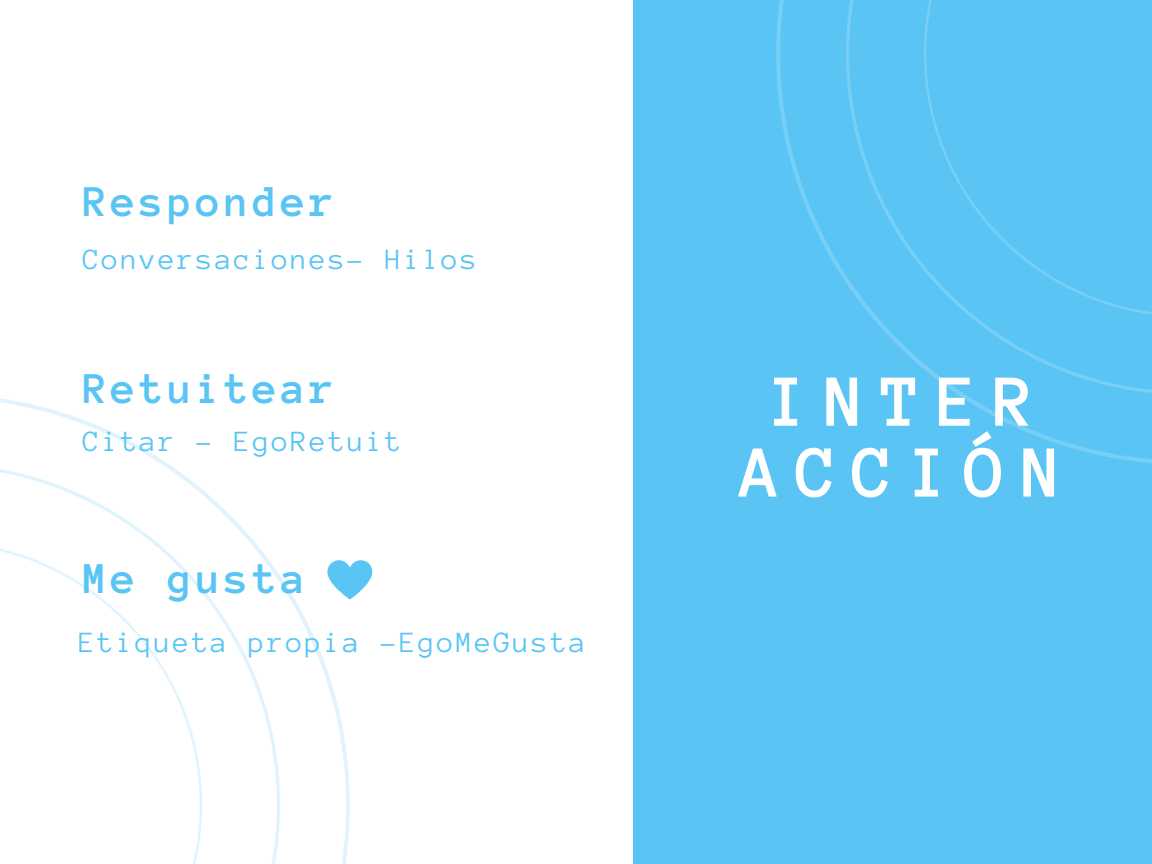
<style>
.page{position:relative;width:1152px;height:864px;background:#5ac5f4}
.page>*{position:absolute;margin:0;border:0;box-sizing:border-box;transform-origin:0 0}
.t1{font:700 75.45px/70.8px "Anonymous Pro";letter-spacing:.2em;color:#fff;text-align:center}
.t2{font:700 45.3px "Anonymous Pro";letter-spacing:.08em;color:#5ac5f4}
.t3{font:30.15px "Anonymous Pro";letter-spacing:.08em;color:#5ac5f4}
</style>
<div class="page">
<div style="left:0;top:0;width:632px;height:864px;background:#fff"></div>
<svg style="left:776px;top:0;width:376px;height:463px"></svg>
<svg style="left:0;top:398px;width:350px;height:466px"></svg>
<svg style="left:327px;top:560px;width:45px;height:40px"></svg>
<h2 class="t2" style="left:83px;top:181px;width:253px">Responder</h2>
<p class="t3" style="left:83px;top:246px;width:396px">Conversaciones- Hilos</p>
<h2 class="t2" style="left:83px;top:368px;width:253px">Retuitear</h2>
<p class="t3" style="left:83px;top:428px;width:320px">Citar - EgoRetuit</p>
<h2 class="t2" style="left:83px;top:558px;width:225px">Me gusta</h2>
<p class="t3" style="left:79px;top:629px;width:509px">Etiqueta propia -EgoMeGusta</p>
<h1 class="t1" style="left:740px;top:368px;width:324px">INTER<br>ACCIÓN</h1>
</div>
